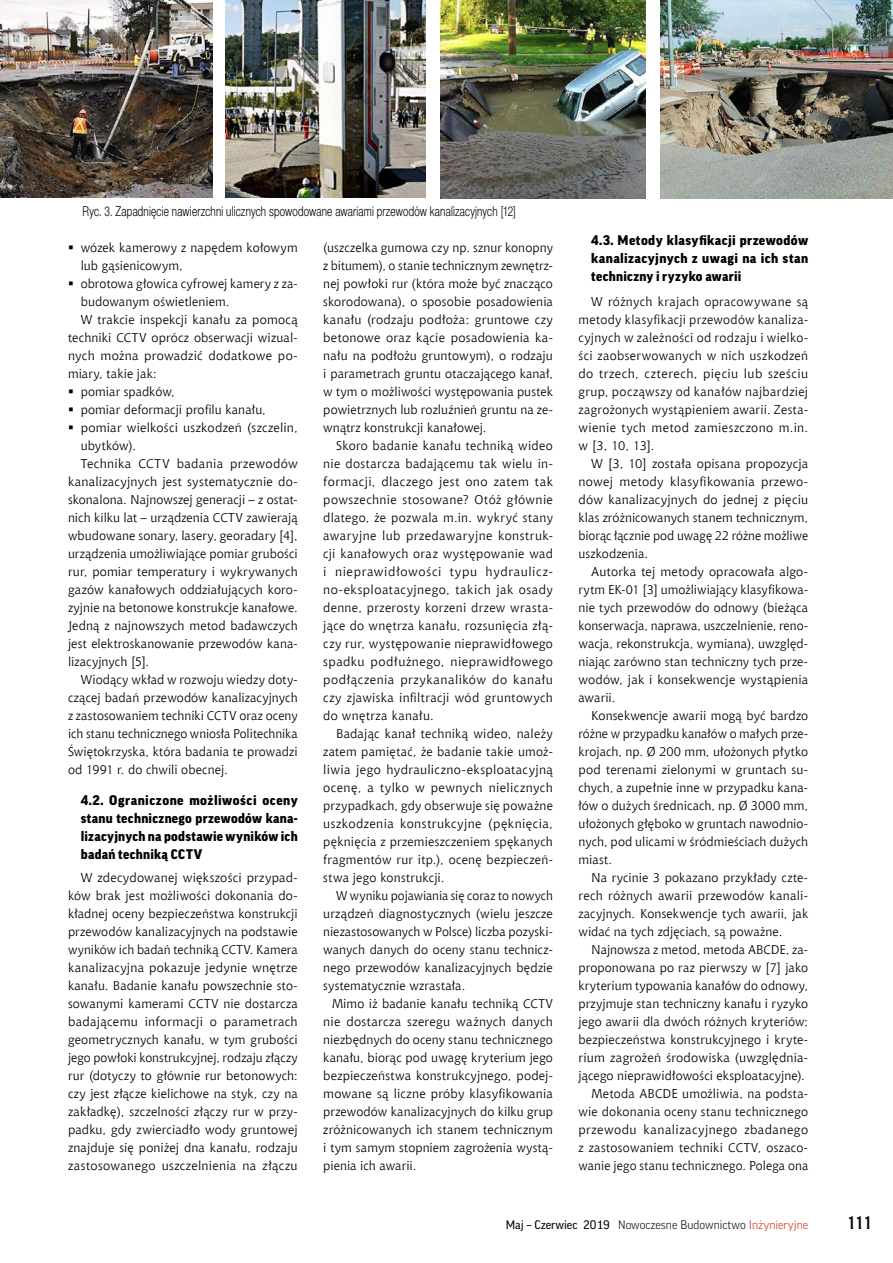
<style>
.page{position:relative;width:893px;height:1263px;background:#fff}
.page>*{position:absolute;margin:0;border:0;box-sizing:border-box;transform-origin:0 0}
.t1{font:700 18px "Aerton Cnd EFN";color:#000}
.t2{font:900 13.5px/18px "Good Pro";letter-spacing:.02em;color:#000;text-align:justify}
.t3{font:13.5px "Switzer Cnd EFN Light";letter-spacing:.015em;color:#000;scale:.9 1}
.t4{font:12.6px/18px "Chianti EU";letter-spacing:.01em;color:#000;text-align:justify}
.t5{font:300 12px "Good Pro";color:#000}
.s1{font-weight:400}
.s2{color:#cb2a1d}
</style>
<div class="page">
<img style="left:0;top:0;width:213px;height:198px">
<img style="left:225px;top:0;width:200px;height:198px">
<img style="left:440px;top:0;width:206px;height:198px">
<img style="left:661px;top:0;width:232px;height:198px">
<p class="t3" style="left:83px;top:203px;width:483px">Ryc. 3. Zapadnięcie nawierzchni ulicznych spowodowane awariami przewodów kanalizacyjnych [12]</p>
<p class="t4" style="left:81px;top:238px;width:218px">wózek kamerowy z napędem kołowym</p>
<p class="t4" style="left:81px;top:256px;width:103px">lub gąsienicowym,</p>
<p class="t4" style="left:81px;top:274px;width:218px">obrotowa głowica cyfrowej kamery z za-</p>
<p class="t4" style="left:81px;top:292px;width:150px">budowanym oświetleniem.</p>
<p class="t4" style="left:81px;top:310px;width:218px">W trakcie inspekcji kanału za pomocą</p>
<p class="t4" style="left:68px;top:328px;width:231px">techniki CCTV oprócz obserwacji wizual-</p>
<p class="t4" style="left:68px;top:346px;width:231px">nych można prowadzić dodatkowe po-</p>
<p class="t4" style="left:68px;top:364px;width:90px">miary, takie jak:</p>
<p class="t4" style="left:81px;top:382px;width:95px">pomiar spadków,</p>
<p class="t4" style="left:81px;top:400px;width:187px">pomiar deformacji profilu kanału,</p>
<p class="t4" style="left:81px;top:418px;width:218px">pomiar wielkości uszkodzeń (szczelin,</p>
<p class="t4" style="left:81px;top:436px;width:57px">ubytków).</p>
<p class="t4" style="left:81px;top:454px;width:218px">Technika CCTV badania przewodów</p>
<p class="t4" style="left:68px;top:472px;width:231px">kanalizacyjnych jest systematycznie do-</p>
<p class="t4" style="left:68px;top:490px;width:231px">skonalona. Najnowszej generacji – z ostat-</p>
<p class="t4" style="left:68px;top:508px;width:231px">nich kilku lat – urządzenia CCTV zawierają</p>
<p class="t4" style="left:68px;top:526px;width:231px">wbudowane sonary, lasery, georadary [4],</p>
<p class="t4" style="left:68px;top:544px;width:231px">urządzenia umożliwiające pomiar grubości</p>
<p class="t4" style="left:68px;top:562px;width:231px">rur, pomiar temperatury i wykrywanych</p>
<p class="t4" style="left:68px;top:580px;width:231px">gazów kanałowych oddziałujących koro-</p>
<p class="t4" style="left:68px;top:598px;width:231px">zyjnie na betonowe konstrukcje kanałowe.</p>
<p class="t4" style="left:68px;top:616px;width:231px">Jedną z najnowszych metod badawczych</p>
<p class="t4" style="left:68px;top:634px;width:231px">jest elektroskanowanie przewodów kana-</p>
<p class="t4" style="left:68px;top:652px;width:83px">lizacyjnych [5].</p>
<p class="t4" style="left:81px;top:670px;width:218px">Wiodący wkład w rozwoju wiedzy doty-</p>
<p class="t4" style="left:68px;top:688px;width:231px">czącej badań przewodów kanalizacyjnych</p>
<p class="t4" style="left:68px;top:706px;width:231px">z zastosowaniem techniki CCTV oraz oceny</p>
<p class="t4" style="left:68px;top:724px;width:231px">ich stanu technicznego wniosła Politechnika</p>
<p class="t4" style="left:68px;top:742px;width:231px">Świętokrzyska, która badania te prowadzi</p>
<p class="t4" style="left:68px;top:760px;width:161px">od 1991 r. do chwili obecnej.</p>
<p class="t2" style="left:81px;top:791px;width:218px">4.2. Ograniczone możliwości oceny stanu technicznego przewodów kana&shy;lizacyjnych na podstawie wyników ich badań techniką cctv</p>
<p class="t4" style="left:68px;top:868px;width:231px;text-indent:13px">W zdecydowanej większości przypad&shy;ków brak jest możliwości dokonania do&shy;kładnej oceny bezpieczeństwa konstrukcji przewodów kanalizacyjnych na podstawie wyników ich badań techniką CCTV. Kamera kanalizacyjna pokazuje jedynie wnętrze kanału. Badanie kanału powszechnie sto&shy;sowanymi kamerami CCTV nie dostarcza badającemu informacji o parametrach geometrycznych kanału, w tym grubości jego powłoki konstrukcyjnej, rodzaju złączy rur (dotyczy to głównie rur betonowych: czy jest złącze kielichowe na styk, czy na zakładkę), szczelności złączy rur w przy&shy;padku, gdy zwierciadło wody gruntowej znajduje się poniżej dna kanału, rodzaju zastosowanego uszczelnienia na złączu</p>
<p class="t4" style="left:323px;top:238px;width:231px">(uszczelka gumowa czy np. sznur konopny z bitumem), o stanie technicznym zewnętrz&shy;nej powłoki rur (która może być znacząco skorodowana), o sposobie posadowienia kanału (rodzaju podłoża: gruntowe czy betonowe oraz kącie posadowienia ka&shy;nału na podłożu gruntowym), o rodzaju i parametrach gruntu otaczającego kanał, w tym o możliwości występowania pustek powietrznych lub rozluźnień gruntu na ze&shy;wnątrz konstrukcji kanałowej.</p>
<p class="t4" style="left:323px;top:436px;width:231px;text-indent:13px">Skoro badanie kanału techniką wideo nie dostarcza badającemu tak wielu in&shy;formacji, dlaczego jest ono zatem tak powszechnie stosowane? Otóż głównie dlatego, że pozwala m.in. wykryć stany awaryjne lub przedawaryjne konstruk&shy;cji kanałowych oraz występowanie wad i nieprawidłowości typu hydraulicz&shy;no-eksploatacyjnego, takich jak osady denne, przerosty korzeni drzew wrasta&shy;jące do wnętrza kanału, rozsunięcia złą&shy;czy rur, występowanie nieprawidłowego spadku podłużnego, nieprawidłowego podłączenia przykanalików do kanału czy zjawiska infiltracji wód gruntowych do wnętrza kanału.</p>
<p class="t4" style="left:323px;top:724px;width:231px;text-indent:13px">Badając kanał techniką wideo, należy zatem pamiętać, że badanie takie umoż&shy;liwia jego hydrauliczno-eksploatacyjną ocenę, a tylko w pewnych nielicznych przypadkach, gdy obserwuje się poważne uszkodzenia konstrukcyjne (pęknięcia, pęknięcia z przemieszczeniem spękanych fragmentów rur itp.), ocenę bezpieczeń&shy;stwa jego konstrukcji.</p>
<p class="t4" style="left:323px;top:886px;width:231px;text-indent:13px">W wyniku pojawiania się coraz to nowych urządzeń diagnostycznych (wielu jeszcze niezastosowanych w Polsce) liczba pozyski&shy;wanych danych do oceny stanu technicz&shy;nego przewodów kanalizacyjnych będzie systematycznie wzrastała.</p>
<p class="t4" style="left:323px;top:994px;width:231px;text-indent:9px">Mimo iż badanie kanału techniką CCTV nie dostarcza szeregu ważnych danych niezbędnych do oceny stanu technicznego kanału, biorąc pod uwagę kryterium jego bezpieczeństwa konstrukcyjnego, podej&shy;mowane są liczne próby klasyfikowania przewodów kanalizacyjnych do kilku grup zróżnicowanych ich stanem technicznym i tym samym stopniem zagrożenia wystą&shy;pienia ich awarii.</p>
<p class="t2" style="left:591px;top:231px;width:218px">4.3. Metody klasyfikacji przewodów kanalizacyjnych z uwagi na ich stan techniczny i ryzyko awarii</p>
<p class="t4" style="left:578px;top:292px;width:231px;text-indent:13px">W różnych krajach opracowywane są metody klasyfikacji przewodów kanaliza&shy;cyjnych w zależności od rodzaju i wielko&shy;ści zaobserwowanych w nich uszkodzeń do trzech, czterech, pięciu lub sześciu grup, począwszy od kanałów najbardziej zagrożonych wystąpieniem awarii. Zesta&shy;wienie tych metod zamieszczono m.in. w [3, 10, 13].</p>
<p class="t4" style="left:578px;top:454px;width:231px;text-indent:13px">W [3, 10] została opisana propozycja nowej metody klasyfikowania przewo&shy;dów kanalizacyjnych do jednej z pięciu klas zróżnicowanych stanem technicznym, biorąc łącznie pod uwagę 22 różne możliwe uszkodzenia.</p>
<p class="t4" style="left:578px;top:562px;width:231px;text-indent:13px">Autorka tej metody opracowała algo&shy;rytm EK-01 [3] umożliwiający klasyfikowa&shy;nie tych przewodów do odnowy (bieżąca konserwacja, naprawa, uszczelnienie, reno&shy;wacja, rekonstrukcja, wymiana), uwzględ&shy;niając zarówno stan techniczny tych prze&shy;wodów, jak i konsekwencje wystąpienia awarii.</p>
<p class="t4" style="left:578px;top:706px;width:231px;text-indent:13px">Konsekwencje awarii mogą być bardzo różne w przypadku kanałów o małych prze&shy;krojach, np. Ø 200 mm, ułożonych płytko pod terenami zielonymi w gruntach su&shy;chych, a zupełnie inne w przypadku kana&shy;łów o dużych średnicach, np. Ø 3000 mm, ułożonych głęboko w gruntach nawodnio&shy;nych, pod ulicami w śródmieściach dużych miast.</p>
<p class="t4" style="left:578px;top:868px;width:231px;text-indent:13px">Na rycinie 3 pokazano przykłady czte&shy;rech różnych awarii przewodów kanali&shy;zacyjnych. Konsekwencje tych awarii, jak widać na tych zdjęciach, są poważne.</p>
<p class="t4" style="left:578px;top:940px;width:231px;text-align:right">Najnowsza z metod, metoda ABCDE, za&shy;proponowana po raz pierwszy w [7] jako kryterium typowania kanałów do odnowy, przyjmuje stan techniczny kanału i ryzyko jego awarii dla dwóch różnych kryteriów: bezpieczeństwa konstrukcyjnego i kryte&shy;rium zagrożeń środowiska (uwzględnia&shy;jącego nieprawidłowości eksploatacyjne).<br>Metoda ABCDE umożliwia, na podsta&shy;wie dokonania oceny stanu technicznego przewodu kanalizacyjnego zbadanego z zastosowaniem techniki CCTV, oszaco&shy;wanie jego stanu technicznego. Polega ona</p>
<p class="t5" style="left:506px;top:1218px;width:304px"><span class="s1">Maj – Czerwiec 2019</span> Nowoczesne Budownictwo <span class="s2">Inżynieryjne</span></p>
<h1 class="t1" style="left:847px;top:1212px;width:26px">111</h1>
</div>
